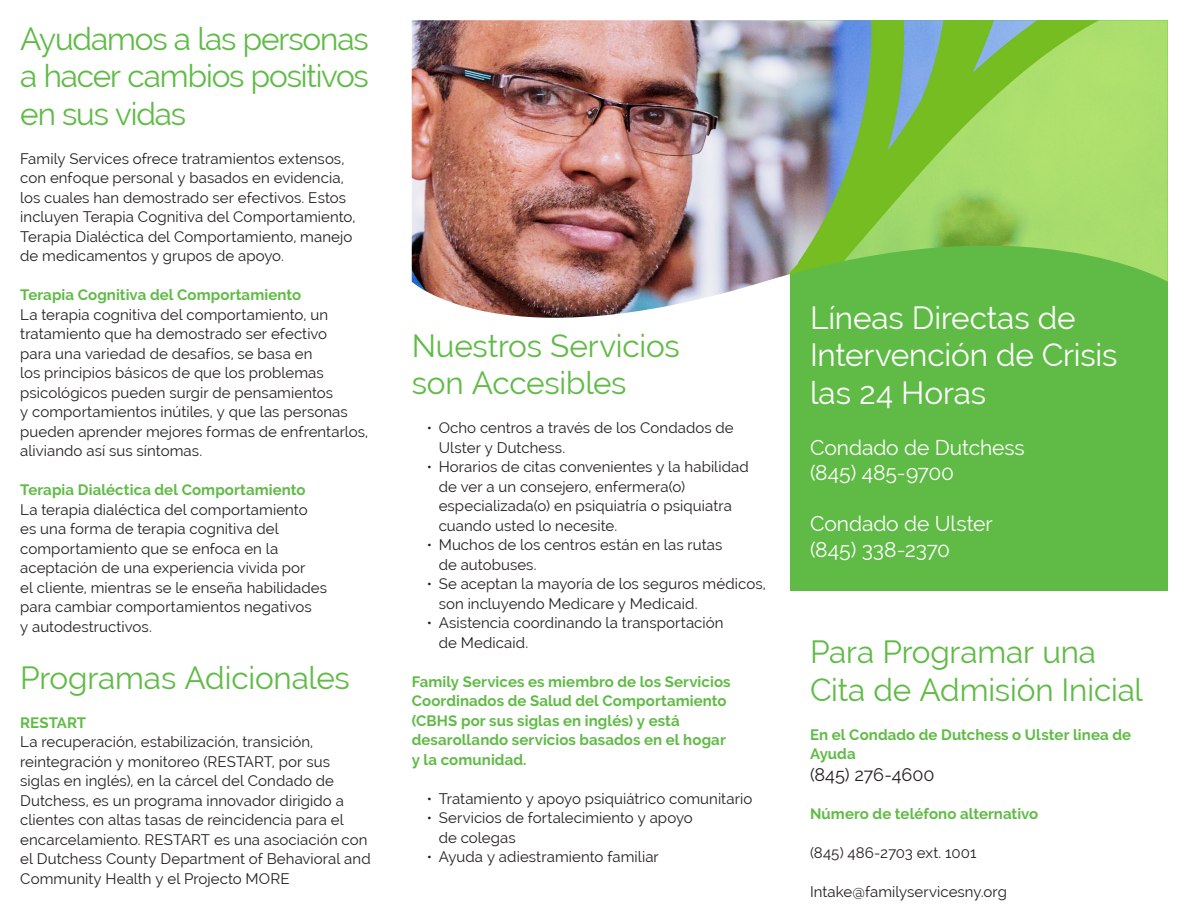
<style>
.page{position:relative;width:1188px;height:918px;background:#fff}
.page>*{position:absolute;margin:0;border:0;box-sizing:border-box;transform-origin:0 0}
.t1{font:31.5px/37.5px "Raleway";letter-spacing:-.01em;color:#60bb46}
.t2{font:31.5px/37.5px "Raleway";letter-spacing:-.005em;color:#fff}
.t3{font:21px "Raleway";letter-spacing:-.005em;color:#fff}
.t4{font:18px "Raleway";color:#231f20}
.t5{font:15px/19.5px "Raleway";letter-spacing:.005em;color:#231f20}
.t6{font:700 15px/19.5px "Raleway";letter-spacing:.005em;color:#60bb46}
</style>
<div class="page">
<div style="left:790px;top:20px;width:378px;height:571px;background:#60bb46"></div>
<img style="left:412px;top:20px;width:756px;height:298px">
<p class="t1" style="left:20px;top:20px;width:350px;text-align:justify">Ayudamos a las personas a hacer cambios positivos en sus vidas</p>
<p class="t5" style="left:20px;top:149px;width:337px">Family Services ofrece tratramientos extensos, con enfoque personal y basados en evidencia, los cuales han demostrado ser efectivos. Estos incluyen Terapia Cognitiva del Comportamiento, Terapia Dialéctica del Comportamiento, manejo de medicamentos y grupos de apoyo.</p>
<p class="t6" style="left:20px;top:285px;width:282px">Terapia Cognitiva del Comportamiento</p>
<p class="t5" style="left:20px;top:305px;width:350px">La terapia cognitiva del comportamiento, un tratamiento que ha demostrado ser efectivo<br>para una variedad de desafíos, se basa en<br>los principios básicos de que los problemas psicológicos pueden surgir de pensamientos<br>y comportamientos inútiles, y que las personas pueden aprender mejores formas de enfrentarlos, aliviando así sus síntomas.</p>
<p class="t6" style="left:20px;top:480px;width:287px">Terapia Dialéctica del Comportamiento</p>
<p class="t5" style="left:20px;top:500px;width:308px">La terapia dialéctica del comportamiento es una forma de terapia cognitiva del comportamiento que se enfoca en la aceptación de una experiencia vivida por<br>el cliente, mientras se le enseña habilidades para cambiar comportamientos negativos<br>y autodestructivos.</p>
<p class="t1" style="left:20px;top:659px;width:331px">Programas Adicionales</p>
<p class="t6" style="left:20px;top:713px;width:67px">RESTART</p>
<p class="t5" style="left:20px;top:732px;width:352px">La recuperación, estabilización, transición, reintegración y monitoreo (RESTART, por sus siglas en inglés), en la cárcel del Condado de Dutchess, es un programa innovador dirigido a clientes con altas tasas de reincidencia para el encarcelamiento. RESTART es una asociación con el Dutchess County Department of Behavioral and Community Health y el Projecto MORE</p>
<p class="t1" style="left:412px;top:327px;width:270px">Nuestros Servicios son Accesibles</p>
<p class="t5" style="left:439px;top:418px;width:296px;text-indent:-12px">• Ocho centros a través de los Condados de<br>Ulster y Dutchess.</p>
<p class="t5" style="left:439px;top:457px;width:312px;text-indent:-12px">• Horarios de citas convenientes y la habilidad de ver a un consejero, enfermera(o) especializada(o) en psiquiatría o psiquiatra cuando usted lo necesite.</p>
<p class="t5" style="left:439px;top:535px;width:285px;text-indent:-12px">• Muchos de los centros están en las rutas de autobuses.</p>
<p class="t5" style="left:439px;top:574px;width:329px;text-indent:-12px">• Se aceptan la mayoría de los seguros médicos, son incluyendo Medicare y Medicaid.</p>
<p class="t5" style="left:439px;top:613px;width:286px;text-indent:-12px">• Asistencia coordinando la transportación de Medicaid.</p>
<p class="t6" style="left:412px;top:672px;width:320px">Family Services es miembro de los Servicios Coordinados de Salud del Comportamiento (CBHS por sus siglas en inglés) y está desarollando servicios basados en el hogar y la comunidad.</p>
<p class="t5" style="left:427px;top:789px;width:327px">• Tratamiento y apoyo psiquiátrico comunitario</p>
<p class="t5" style="left:439px;top:808px;width:256px;text-indent:-12px">• Servicios de fortalecimiento y apoyo de colegas</p>
<p class="t5" style="left:427px;top:847px;width:234px">• Ayuda y adiestramiento familiar</p>
<p class="t2" style="left:810px;top:299px;width:309px">Líneas Directas de<br>Intervención de Crisis las 24 Horas</p>
<p class="t3" style="left:810px;top:435px;width:216px">Condado de Dutchess</p>
<p class="t3" style="left:810px;top:461px;width:146px">(845) 485-9700</p>
<p class="t3" style="left:810px;top:512px;width:184px">Condado de Ulster</p>
<p class="t3" style="left:810px;top:537px;width:142px">(845) 338-2370</p>
<p class="t1" style="left:810px;top:634px;width:334px">Para Programar una<br>Cita de Admisión Inicial</p>
<p class="t6" style="left:810px;top:725px;width:323px">En el Condado de Dutchess o Ulster linea de<br>Ayuda</p>
<p class="t4" style="left:810px;top:764px;width:126px">(845) 276-4600</p>
<p class="t6" style="left:810px;top:804px;width:230px">Número de teléfono alternativo</p>
<p class="t5" style="left:810px;top:842px;width:168px">(845) 486-2703 ext. 1001</p>
<p class="t5" style="left:810px;top:881px;width:198px">Intake@familyservicesny.org</p>
</div>
